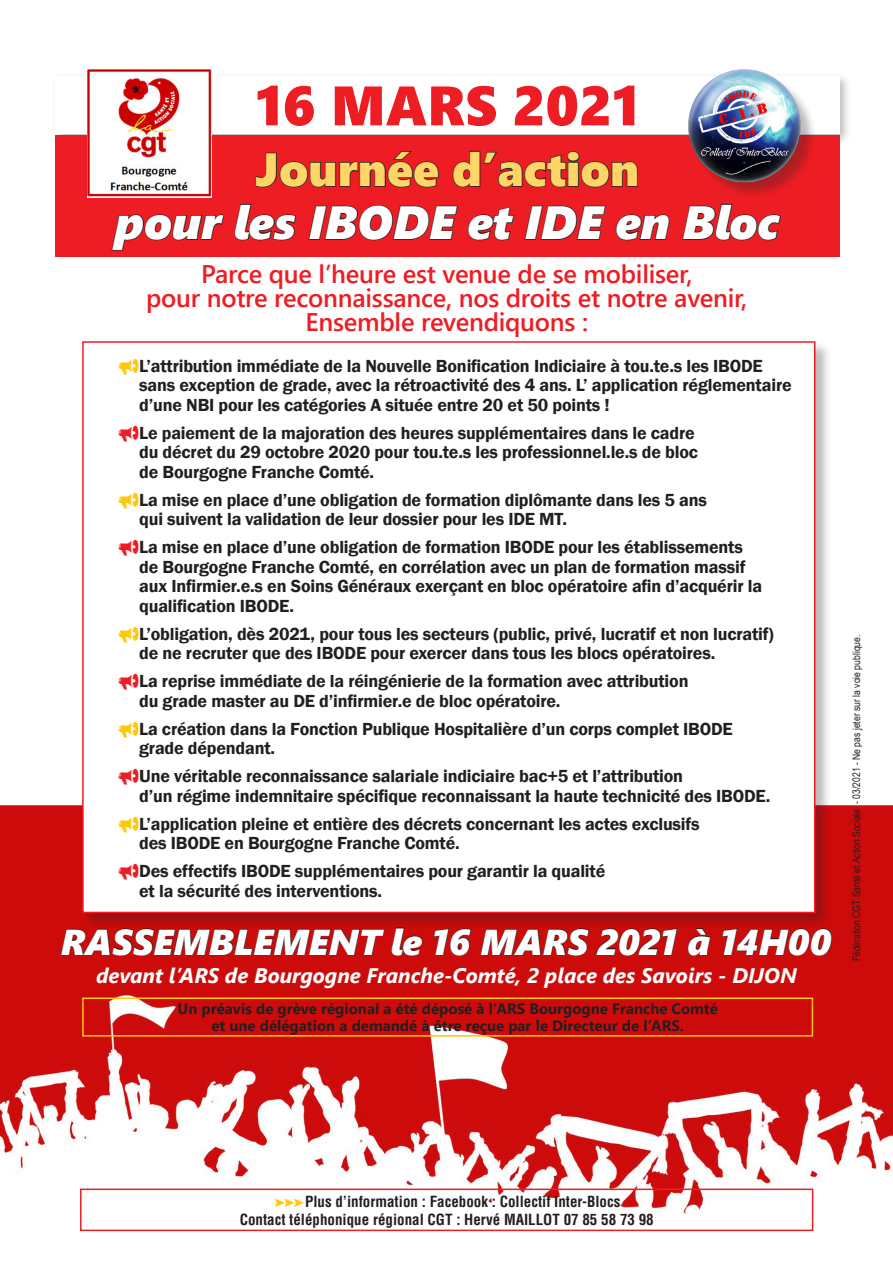
<style>
.page{position:relative;width:893px;height:1263px;background:#fff}
.page>*{position:absolute;margin:0;border:0;box-sizing:border-box;transform-origin:0 0}
.accroche{font:55.5px "Segoe UI Black";color:#ee1d23}
.accroche-2{font:italic 46.5px "Segoe UI Black";color:#fff}
.accroche-3{font:46.5px "Segoe UI Black";color:#fed667}
.t1{font:italic 36px "Segoe UI Black";color:#fff}
.t2{font:600 25.5px/24px "Segoe UI";letter-spacing:-.01em;color:#ee1d23;text-align:center}
.t3{font:italic 700 21px "Segoe UI";color:#fff}
.t4{font:600 18px/19.5px "Franklin Gothic";letter-spacing:-.01em;color:#231f20}
.t5{font:700 15px/16.5px "Segoe UI";color:#231f20;text-align:center}
.t6{font:700 condensed 15px/18px "Helvetica LT Std";color:#231f20;text-align:center}
.t7{font:10.5px "Arial Narrow";color:#231f20}
.s1{font-family:"Follow The Arrow";font-weight:400;font-stretch:normal;font-size:18px;color:#fec80b}
</style>
<div class="page">
<img style="left:0;top:806px;width:893px;height:426px">
<div style="left:51px;top:72px;width:801px;height:74px;background:#231f20;opacity:.3"></div>
<div style="left:55px;top:76px;width:785px;height:58px;background:#fff"></div>
<div style="left:55px;top:135px;width:785px;height:121px;background:#ee1d23"></div>
<svg style="left:255px;top:151px;width:184px;height:37px"></svg>
<svg style="left:452px;top:150px;width:186px;height:38px"></svg>
<svg style="left:111px;top:214px;width:114px;height:37px"></svg>
<svg style="left:234px;top:203px;width:63px;height:38px"></svg>
<svg style="left:308px;top:205px;width:150px;height:36px"></svg>
<svg style="left:468px;top:207px;width:47px;height:34px"></svg>
<svg style="left:524px;top:205px;width:82px;height:35px"></svg>
<svg style="left:615px;top:214px;width:55px;height:27px"></svg>
<svg style="left:682px;top:203px;width:99px;height:38px"></svg>
<div style="left:82px;top:341px;width:750px;height:589px;background:#231f20;opacity:.3"></div>
<div style="left:83px;top:342px;width:732px;height:570px;background:#fff"></div>
<svg style="left:60px;top:914px;width:325px;height:42px;background:#af0e0e"></svg>
<svg style="left:391px;top:927px;width:32px;height:29px"></svg>
<svg style="left:433px;top:928px;width:39px;height:28px"></svg>
<svg style="left:480px;top:914px;width:110px;height:42px;background:#af0e0e"></svg>
<svg style="left:596px;top:928px;width:82px;height:28px;background:#ae0e0e"></svg>
<svg style="left:688px;top:928px;width:23px;height:28px"></svg>
<svg style="left:722px;top:928px;width:110px;height:28px;background:#af0e0e"></svg>
<img style="left:87px;top:69px;width:124px;height:129px">
<div style="left:80px;top:1188px;width:733px;height:43px;border:2px solid #ee1d23"></div>
<div style="left:82px;top:997px;width:731px;height:39px;border:2px solid #fec80b"></div>
<div style="left:691px;top:72px;width:127px;height:127px;background:#231f20;opacity:.3"></div>
<img style="left:680px;top:69px;width:127px;height:120px">
<p class="accroche" style="left:255px;top:65px;width:385px">16 MARS 2021</p>
<p class="accroche-3" style="left:255px;top:136px;width:385px">Journée d’action</p>
<p class="accroche-2" style="left:115px;top:187px;width:666px">pour les IBODE et IDE en Bloc</p>
<p class="t2" style="left:146px;top:260px;width:603px">Parce que l’heure est venue de se mobiliser,<br>pour notre reconnaissance, nos droits et notre avenir,<br>Ensemble revendiquons :</p>
<p class="t4" style="left:139px;top:356px;width:654px">L’attribution immédiate de la Nouvelle Bonification Indiciaire à tou.te.s les IBODE sans exception de grade, avec la rétroactivité des 4 ans. L’ application réglementaire d’une NBI pour les catégories A située entre 20 et 50 points !</p>
<p class="t4" style="left:139px;top:423px;width:560px">Le paiement de la majoration des heures supplémentaires dans le cadre du décret du 29 octobre 2020 pour tou.te.s les professionnel.le.s de bloc de Bourgogne Franche Comté.</p>
<p class="t4" style="left:139px;top:490px;width:569px">La mise en place d’une obligation de formation diplômante dans les 5 ans qui suivent la validation de leur dossier pour les IDE MT.</p>
<p class="t4" style="left:139px;top:538px;width:624px">La mise en place d’une obligation de formation IBODE pour les établissements de Bourgogne Franche Comté, en corrélation avec un plan de formation massif aux Infirmier.e.s en Soins Généraux exerçant en bloc opératoire afin d’acquérir la qualification IBODE.</p>
<p class="t4" style="left:139px;top:624px;width:636px">L’obligation, dès 2021, pour tous les secteurs (public, privé, lucratif et non lucratif) de ne recruter que des IBODE pour exercer dans tous les blocs opératoires.</p>
<p class="t4" style="left:139px;top:672px;width:551px">La reprise immédiate de la réingénierie de la formation avec attribution du grade master au DE d’infirmier.e de bloc opératoire.</p>
<p class="t4" style="left:139px;top:719px;width:595px">La création dans la Fonction Publique Hospitalière d’un corps complet IBODE grade dépendant.</p>
<p class="t4" style="left:139px;top:767px;width:633px">Une véritable reconnaissance salariale indiciaire bac+5 et l’attribution<br>d’un régime indemnitaire spécifique reconnaissant la haute technicité des IBODE.</p>
<p class="t4" style="left:139px;top:814px;width:562px">L’application pleine et entière des décrets concernant les actes exclusifs des IBODE en Bourgogne Franche Comté.</p>
<p class="t4" style="left:139px;top:862px;width:468px">Des effectifs IBODE supplémentaires pour garantir la qualité et la sécurité des interventions.</p>
<p class="t1" style="left:61px;top:914px;width:773px">RASSEMBLEMENT le 16 MARS 2021 à 14H00</p>
<p class="t3" style="left:96px;top:955px;width:702px">devant l’ARS de Bourgogne Franche-Comté, 2 place des Savoirs - DIJON</p>
<p class="t5" style="left:177px;top:999px;width:542px">Un préavis de grève régional a été déposé à l’ARS Bourgogne Franche Comté et une délégation a demandé à être reçue par le Directeur de l’ARS.</p>
<p class="t7" style="left:849px;top:961px;width:328px;rotate:-90deg">Fédération CGT Santé et Action Sociale - 03/2021 - Ne pas jeter sur la voie publique.</p>
<p class="t6" style="left:240px;top:1192px;width:416px"><span class="s1">E</span>Plus d’information : Facebook : Collectif Inter-Blocs<br>Contact téléphonique régional CGT : Hervé MAILLOT 07 85 58 73 98</p>
</div>
